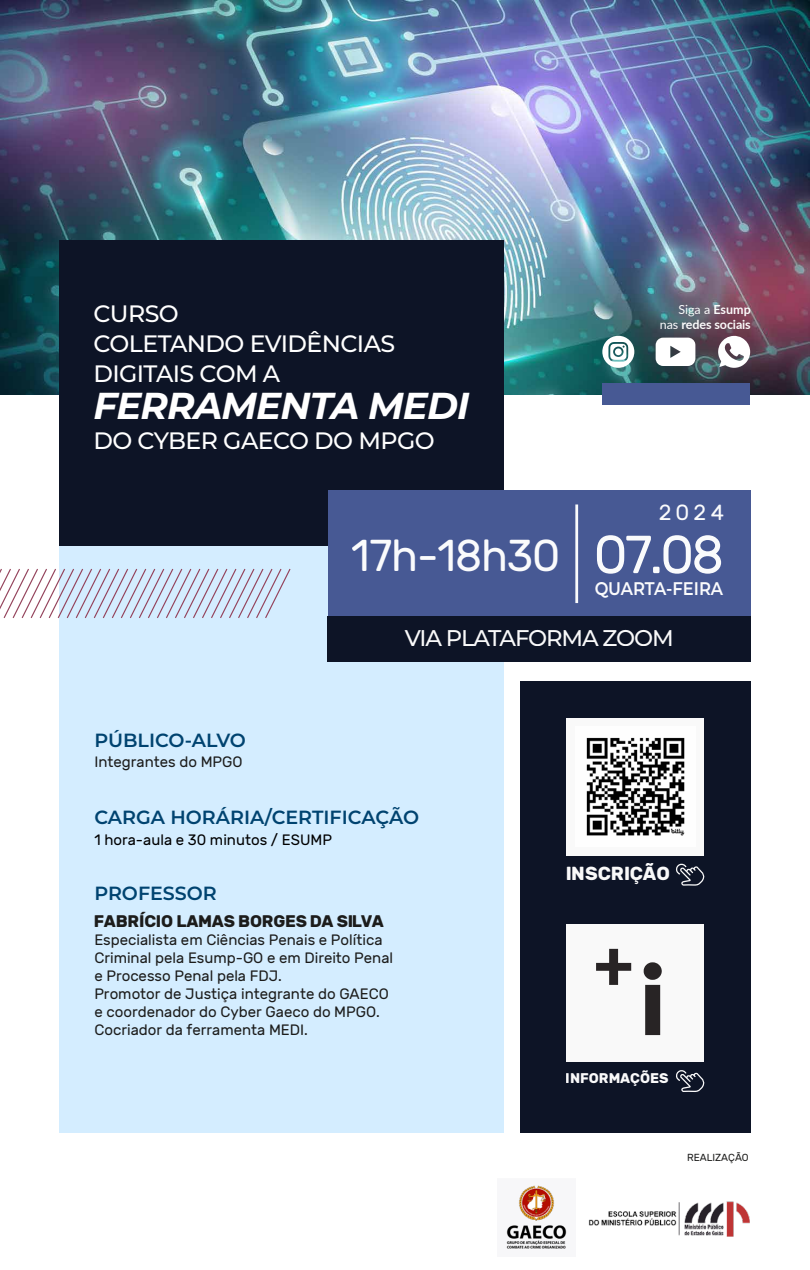
<style>
.page{position:relative;width:810px;height:1270px;background:#fff}
.page>*{position:absolute;margin:0;border:0;box-sizing:border-box;transform-origin:0 0}
.t1{font:900 96.75px "Lato";color:#231f20}
.t2{font:900 70.95px "Lato";color:#231f20}
.t3{font:53.4px "Rubik";color:#fff}
.t4{font:44.4px "Rubik";letter-spacing:-.025em;color:#fff}
.t5{font:italic 700 37.42px "Montserrat";letter-spacing:-.025em;color:#fff}
.t6{font:500 23.7px/29.9px "Montserrat";letter-spacing:-.025em;color:#fff}
.t7{font:500 22.73px "Montserrat";letter-spacing:-.05em;color:#fff}
.t8{font:21.83px "Rubik";color:#fff}
.t9{font:600 19.05px "Montserrat";color:#004370}
.t10{font:700 18.83px "Rubik";color:#fff}
.t11{font:600 18.3px "Montserrat";color:#fff;scale:.89 1}
.t12{font:700 16.73px "Rubik";letter-spacing:-.01em;color:#1c1c1b}
.t13{font:15px/18px "Rubik";color:#1c1c1b}
.t14{font:15px "Rubik";color:#000}
.t15{font:700 14.02px "Rubik";color:#fff}
.t16{font:700 12.52px/15.1px "Lato";letter-spacing:-.01em;color:#fff;text-align:right}
.t17{font:10.2px "Rubik";color:#1c1c1b}
.s1{font-weight:400}
</style>
<div class="page">
<img style="left:0;top:0;width:810px;height:394px">
<div style="left:520px;top:681px;width:231px;height:452px;background:#0d1426"></div>
<div style="left:59px;top:545px;width:444px;height:588px;background:#d4edff"></div>
<div style="left:59px;top:240px;width:444px;height:306px;background:#0d1426"></div>
<svg style="left:0;top:569px;width:291px;height:49px"></svg>
<div style="left:328px;top:616px;width:423px;height:46px;background:#0d1426"></div>
<div style="left:602px;top:383px;width:148px;height:21px;background:#475994"></div>
<div style="left:567px;top:718px;width:137px;height:137px;background:#fff"></div>
<div style="left:567px;top:924px;width:137px;height:137px;background:#fff"></div>
<svg style="left:656px;top:337px;width:39px;height:29px"></svg>
<svg style="left:718px;top:336px;width:32px;height:32px"></svg>
<svg style="left:602px;top:336px;width:32px;height:32px"></svg>
<svg style="left:676px;top:863px;width:28px;height:22px"></svg>
<svg style="left:676px;top:1070px;width:28px;height:22px"></svg>
<img style="left:588px;top:1201px;width:162px;height:36px">
<div style="left:328px;top:490px;width:423px;height:126px;background:#475994"></div>
<img style="left:586px;top:737px;width:99px;height:99px">
<hr style="left:575px;top:504px;width:3px;height:99px;background:#fff">
<img style="left:506px;top:1185px;width:61px;height:64px">
<h3 class="t6" style="left:93px;top:298px;width:303px">CURSO<br>COLETANDO EVIDÊNCIAS<br>DIGITAIS COM A</h3>
<h3 class="t5" style="left:93px;top:379px;width:377px">FERRAMENTA MEDI</h3>
<h3 class="t6" style="left:93px;top:425px;width:343px">DO CYBER GAECO DO MPGO</h3>
<h3 class="t4" style="left:352px;top:531px;width:210px">17h-18h30</h3>
<p class="t16" style="left:660px;top:301px;width:92px"><span class="s1">Siga a</span> Esump <span class="s1">nas</span> redes sociais</p>
<h3 class="t8" style="left:658px;top:500px;width:67px">2024</h3>
<h3 class="t3" style="left:594px;top:525px;width:132px">07.08</h3>
<p class="t11" style="left:594px;top:575px;width:146px">QUARTA-FEIRA</p>
<p class="t9" style="left:94px;top:727px;width:153px">PÚBLICO-ALVO</p>
<p class="t13" style="left:94px;top:753px;width:150px">Integrantes do MPGO</p>
<h3 class="t7" style="left:405px;top:621px;width:270px">VIA PLATAFORMA ZOOM</h3>
<p class="t9" style="left:94px;top:803px;width:326px">CARGA HORÁRIA/CERTIFICAÇÃO</p>
<p class="t14" style="left:94px;top:832px;width:239px">1 hora-aula e 30 minutos / ESUMP</p>
<p class="t9" style="left:94px;top:880px;width:124px">PROFESSOR</p>
<p class="t12" style="left:94px;top:911px;width:292px">FABRÍCIO LAMAS BORGES DA SILVA</p>
<p class="t13" style="left:94px;top:931px;width:300px">Especialista em Ciências Penais e Política Criminal pela Esump-GO e em Direito Penal e Processo Penal pela FDJ.<br>Promotor de Justiça integrante do GAECO e coordenador do Cyber Gaeco do MPGO.<br>Cocriador da ferramenta MEDI.</p>
<p class="t10" style="left:565px;top:863px;width:106px">INSCRIÇÃO</p>
<h2 class="t2" style="left:593px;top:911px;width:43px">+</h2>
<h1 class="t1" style="left:640px;top:927px;width:27px">i</h1>
<p class="t15" style="left:566px;top:1069px;width:104px">INFORMAÇÕES</p>
<p class="t17" style="left:687px;top:1152px;width:63px">REALIZAÇÃO</p>
</div>
